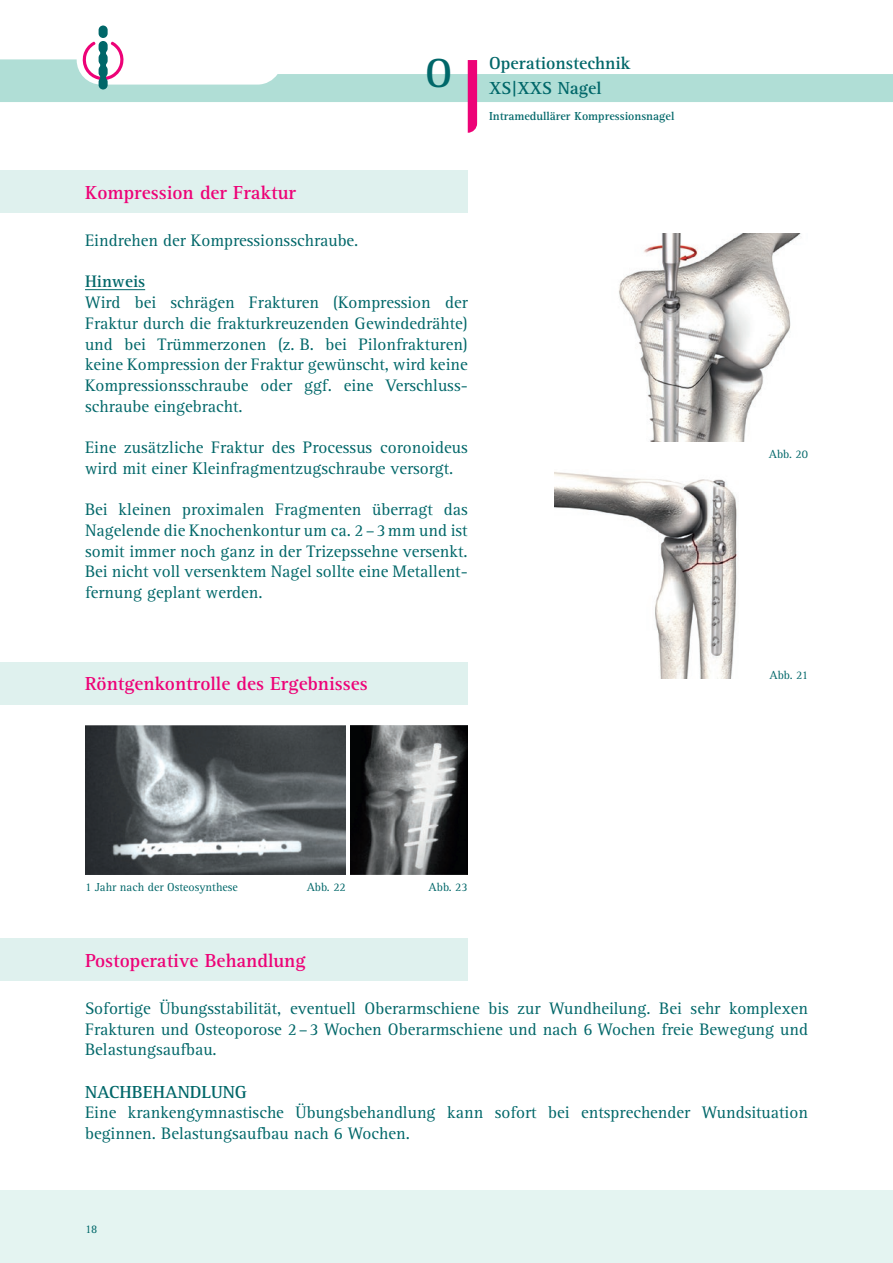
<style>
.page{position:relative;width:893px;height:1263px;background:#fff}
.page>*{position:absolute;margin:0;border:0;box-sizing:border-box;transform-origin:0 0}
.t1{font:700 42px "Rotis Serif";color:#006769}
.Teilüberschrift_DE_o{font:700 19.5px "Rotis Serif";color:#ed0277}
.Teilüberschrift_DE_I{font:700 19.5px "Rotis Serif";color:#ed0277}
.Überschrift_DE_GB_oh{font:700 18px/25.5px "Rotis Serif";color:#006769}
.Standard_DE{font:17.25px/20.7px "Rotis Serif";color:#006769;text-align:justify}
.Standard_DE-2{font:700 17.25px "Rotis Serif";color:#006769}
.t2{font:700 12px "Rotis Serif";color:#006769}
.Bilduntertitel_8{font:12px "Rotis Serif";color:#006769}
.Abb{font:12px "Rotis Serif";color:#006769}
</style>
<div class="page">
<div style="left:0;top:1191px;width:893px;height:72px;background:#e4f4f1"></div>
<svg style="left:0;top:26px;width:893px;height:107px"></svg>
<hr style="left:85px;top:289px;width:60px;height:1px;background:#006769">
<div style="left:0;top:170px;width:468px;height:43px;background:#dff1ee"></div>
<img style="left:619px;top:234px;width:182px;height:207px">
<img style="left:554px;top:472px;width:184px;height:207px">
<img style="left:85px;top:725px;width:261px;height:149px">
<img style="left:351px;top:725px;width:117px;height:149px">
<div style="left:0;top:662px;width:468px;height:42px;background:#dff1ee"></div>
<div style="left:0;top:938px;width:468px;height:43px;background:#dff1ee"></div>
<p class="Teilüberschrift_DE_o" style="left:85px;top:181px;width:213px">Kompression der Fraktur</p>
<h1 class="t1" style="left:425px;top:48px;width:29px">O</h1>
<p class="Überschrift_DE_GB_oh" style="left:489px;top:51px;width:143px">Operationstechnik<br>XS|XXS Nagel</p>
<p class="t2" style="left:489px;top:109px;width:187px">Intramedullärer Kompressionsnagel</p>
<p class="Standard_DE" style="left:85px;top:230px;width:275px">Eindrehen der Kompressionsschraube.</p>
<p class="Standard_DE-2" style="left:85px;top:272px;width:62px">Hinweis</p>
<p class="Standard_DE" style="left:85px;top:293px;width:384px">Wird bei schrägen Frakturen (Kompression der Fraktur durch die frakturkreuzenden Gewindedrähte) und bei Trümmerzonen (z. B. bei Pilonfrakturen) keine Kompression der Fraktur gewünscht, wird keine Kompressionsschraube oder ggf. eine Verschluss&shy;schraube eingebracht.</p>
<p class="Standard_DE" style="left:85px;top:437px;width:384px">Eine zusätzliche Fraktur des Processus coronoideus wird mit einer Kleinfragmentzugschraube versorgt.</p>
<p class="Standard_DE" style="left:85px;top:500px;width:384px">Bei kleinen proximalen Fragmenten überragt das Nagelende die Knochenkontur um ca. 2–3mm und ist somit immer noch ganz in der Trizepssehne versenkt.<br>Bei nicht voll versenktem Nagel sollte eine Metallent&shy;fernung geplant werden.</p>
<p class="Teilüberschrift_DE_o" style="left:85px;top:672px;width:284px">Röntgenkontrolle des Ergebnisses</p>
<p class="Bilduntertitel_8" style="left:85px;top:880px;width:154px">1 Jahr nach der Osteosynthese</p>
<p class="Abb" style="left:307px;top:880px;width:41px">Abb. 22</p>
<p class="Abb" style="left:429px;top:880px;width:41px">Abb. 23</p>
<p class="Teilüberschrift_DE_I" style="left:85px;top:949px;width:222px">Postoperative Behandlung</p>
<p class="Abb" style="left:769px;top:447px;width:41px">Abb. 20</p>
<p class="Abb" style="left:769px;top:668px;width:40px">Abb. 21</p>
<p class="Standard_DE" style="left:85px;top:998px;width:724px">Sofortige Übungsstabilität, eventuell Oberarmschiene bis zur Wundheilung. Bei sehr komplexen Frakturen und Osteoporose 2–3 Wochen Oberarmschiene und nach 6 Wochen freie Bewegung und Belastungsaufbau.</p>
<p class="Überschrift_DE_GB_oh" style="left:85px;top:1079px;width:163px">NACHBEHANDLUNG</p>
<p class="Standard_DE" style="left:85px;top:1103px;width:724px">Eine krankengymnastische Übungsbehandlung kann sofort bei entsprechender Wundsituation beginnen. Belastungsaufbau nach 6 Wochen.</p>
<p class="Bilduntertitel_8" style="left:85px;top:1222px;width:14px">18</p>
</div>
